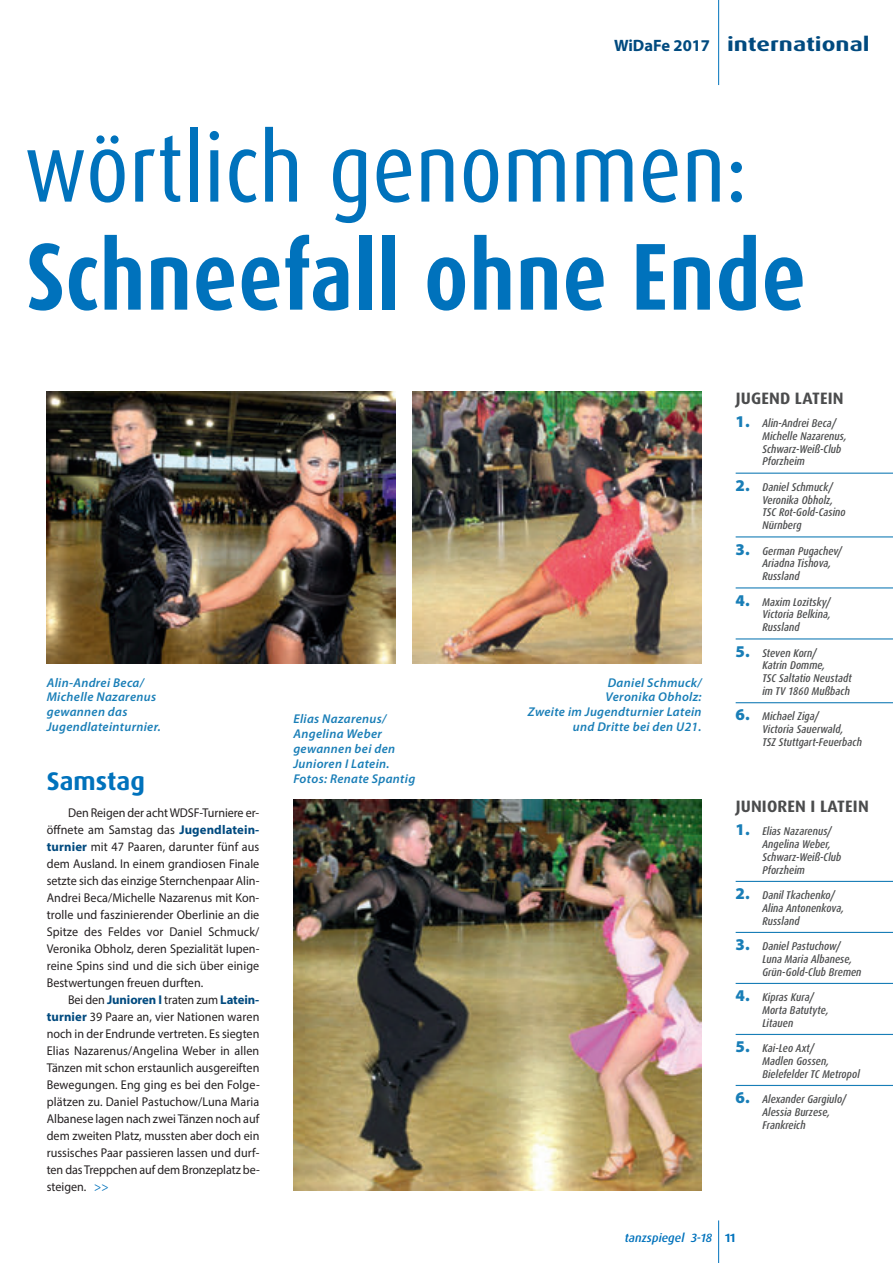
<style>
.page{position:relative;width:893px;height:1263px;background:#fff}
.page>*{position:absolute;margin:0;border:0;box-sizing:border-box;transform-origin:0 0}
.t1{font:700 95.25px "Dax Condensed";letter-spacing:.005em;color:#0072bc}
.t2{font:95.25px "Dax Condensed";letter-spacing:.005em;color:#0072bc}
.t3{font:700 25.5px "Dax OT";color:#0072bc}
.t4{font:700 19.5px "Dax OT";color:#004a7f;scale:1.25 1}
.t5{font:700 16.5px "Dax OT";letter-spacing:.01em;color:#4b4c4d}
.t6{font:12.75px/17px "Myriad Pro";color:#231f20;text-align:justify;scale:.95 1}
.t7{font:italic 600 12.75px/14.9px "Myriad Pro";letter-spacing:.025em;color:#197eb7}
.t8{font:italic 500 12px "Dax OT";color:#0072bc}
.t9{font:italic 500 condensed 11.25px/12.8px "Dax OT";color:#4b4c4d}
.s1{font-family:"Myriad Pro";font-size:16.5px}
.s2{font-weight:700;color:#004a7f}
.s3{color:#0072bc}
.s4{font-family:"Myriad Pro";font-weight:900;font-style:normal;font-stretch:normal;font-size:16.5px;color:#197eb7}
.s5{font-weight:700;font-style:normal}
</style>
<div class="page">
<hr style="left:718px;top:1220px;width:1px;height:43px;background:#0072bc">
<hr style="left:718px;top:0;width:1px;height:85px;background:#0072bc">
<hr style="left:736px;top:473px;width:157px;height:1px;background:#197eb7">
<hr style="left:736px;top:536px;width:157px;height:1px;background:#197eb7">
<hr style="left:736px;top:587px;width:157px;height:1px;background:#197eb7">
<hr style="left:736px;top:638px;width:157px;height:1px;background:#197eb7">
<hr style="left:736px;top:702px;width:157px;height:1px;background:#197eb7">
<hr style="left:736px;top:881px;width:157px;height:1px;background:#197eb7">
<hr style="left:736px;top:932px;width:157px;height:1px;background:#197eb7">
<hr style="left:736px;top:983px;width:157px;height:1px;background:#197eb7">
<hr style="left:736px;top:1034px;width:157px;height:1px;background:#197eb7">
<hr style="left:736px;top:1085px;width:157px;height:1px;background:#197eb7">
<img style="left:47px;top:391px;width:348px;height:272px">
<img style="left:293px;top:799px;width:409px;height:392px">
<img style="left:412px;top:391px;width:290px;height:272px">
<h3 class="t4" style="left:614px;top:33px;width:206px"><span class="s1">WiDaFe 2017</span> international</h3>
<h1 class="t2" style="left:24px;top:113px;width:724px">wörtlich genommen:</h1>
<h1 class="t1" style="left:26px;top:235px;width:782px">Schneefall ohne Ende</h1>
<p class="t7" style="left:47px;top:676px;width:116px">Alin-Andrei Beca/<br>Michelle Nazarenus gewannen das<br>Jugendlateinturnier.</p>
<h2 class="t3" style="left:47px;top:766px;width:100px">Samstag</h2>
<p class="t6" style="left:47px;top:805px;width:225px;text-indent:21px">Den Reigen der acht WDSF-Turniere er&shy;öffnete am Samstag das <span class="s2">Jugendlatein&shy;turnier</span> mit 47 Paaren, darunter fünf aus dem Ausland. In einem grandiosen Finale setzte sich das einzige Sternchenpaar Alin-Andrei Beca/Michelle Nazarenus mit Kon&shy;trolle und faszinierender Oberlinie an die Spitze des Feldes vor Daniel Schmuck/ Veronika Obholz, deren Spezialität lupen&shy;reine Spins sind und die sich über einige Bestwertungen freuen durften.</p>
<p class="t6" style="left:47px;top:992px;width:226px;text-indent:21px">Bei den <span class="s2">Junioren I</span> traten zum <span class="s2">Latein&shy;turnier</span> 39 Paare an, vier Nationen waren noch in der Endrunde vertreten. Es siegten Elias Nazarenus/Angelina Weber in allen Tänzen mit schon erstaunlich ausgereiften Bewegungen. Eng ging es bei den Folge&shy;plätzen zu. Daniel Pastuchow/Luna Maria Albanese lagen nach zwei Tänzen noch auf dem zweiten Platz, mussten aber doch ein russisches Paar passieren lassen und durf&shy;ten das Treppchen auf dem Bronzeplatz be&shy;steigen. <span class="s3">&gt;&gt;</span></p>
<p class="t7" style="left:293px;top:712px;width:123px">Elias Nazarenus/<br>Angelina Weber gewannen bei den<br>Junioren I Latein.<br>Fotos: Renate Spantig</p>
<p class="t7" style="left:528px;top:676px;width:175px;text-align:right">Daniel Schmuck/<br>Veronika Obholz:<br>Zweite im Jugendturnier Latein und Dritte bei den U21.</p>
<p class="t5" style="left:736px;top:389px;width:109px">JUGEND LATEIN</p>
<p class="t9" style="left:762px;top:418px;width:86px;text-indent:-27px"><span class="s4">1.</span> Alin-Andrei Beca/<br>Michelle Nazarenus,<br>Schwarz-Weiß-Club<br>Pforzheim</p>
<p class="t9" style="left:762px;top:481px;width:85px;text-indent:-27px"><span class="s4">2.</span> Daniel Schmuck/<br>Veronika Obholz,<br>TSC Rot-Gold-Casino<br>Nürnberg</p>
<p class="t9" style="left:762px;top:545px;width:81px;text-indent:-27px"><span class="s4">3.</span> German Pugachev/<br>Ariadna Tishova,<br>Russland</p>
<p class="t9" style="left:762px;top:596px;width:70px;text-align:justify;text-indent:-27px"><span class="s4">4.</span> Maxim Lozitsky/ Victoria Belkina, Russland</p>
<p class="t9" style="left:762px;top:647px;width:91px;text-indent:-27px"><span class="s4">5.</span> Steven Korn/<br>Katrin Domme,<br>TSC Saltatio Neustadt im TV 1860 Mußbach</p>
<p class="t9" style="left:762px;top:711px;width:101px;text-indent:-27px"><span class="s4">6.</span> Michael Ziga/<br>Victoria Sauerwald,<br>TSZ Stuttgart-Feuerbach</p>
<p class="t5" style="left:736px;top:797px;width:135px">JUNIOREN I LATEIN</p>
<p class="t9" style="left:762px;top:826px;width:81px;text-indent:-27px"><span class="s4">1.</span> Elias Nazarenus/<br>Angelina Weber,<br>Schwarz-Weiß-Club<br>Pforzheim</p>
<p class="t9" style="left:762px;top:890px;width:83px;text-indent:-27px"><span class="s4">2.</span> Danil Tkachenko/<br>Alina Antonenkova,<br>Russland</p>
<p class="t9" style="left:762px;top:941px;width:101px;text-indent:-27px"><span class="s4">3.</span> Daniel Pastuchow/<br>Luna Maria Albanese,<br>Grün-Gold-Club Bremen</p>
<p class="t9" style="left:762px;top:992px;width:68px;text-indent:-27px"><span class="s4">4.</span> Kipras Kura/<br>Morta Batutyte,<br>Litauen</p>
<p class="t9" style="left:762px;top:1043px;width:99px;text-indent:-27px"><span class="s4">5.</span> Kai-Leo Axt/<br>Madlen Gossen,<br>Bielefelder TC Metropol</p>
<p class="t9" style="left:762px;top:1094px;width:85px;text-indent:-27px"><span class="s4">6.</span> Alexander Gargiulo/<br>Alessia Burzese,<br>Frankreich</p>
<p class="t8" style="left:625px;top:1230px;width:112px">tanzspiegel 3-18 <span class="s5">11</span></p>
</div>
